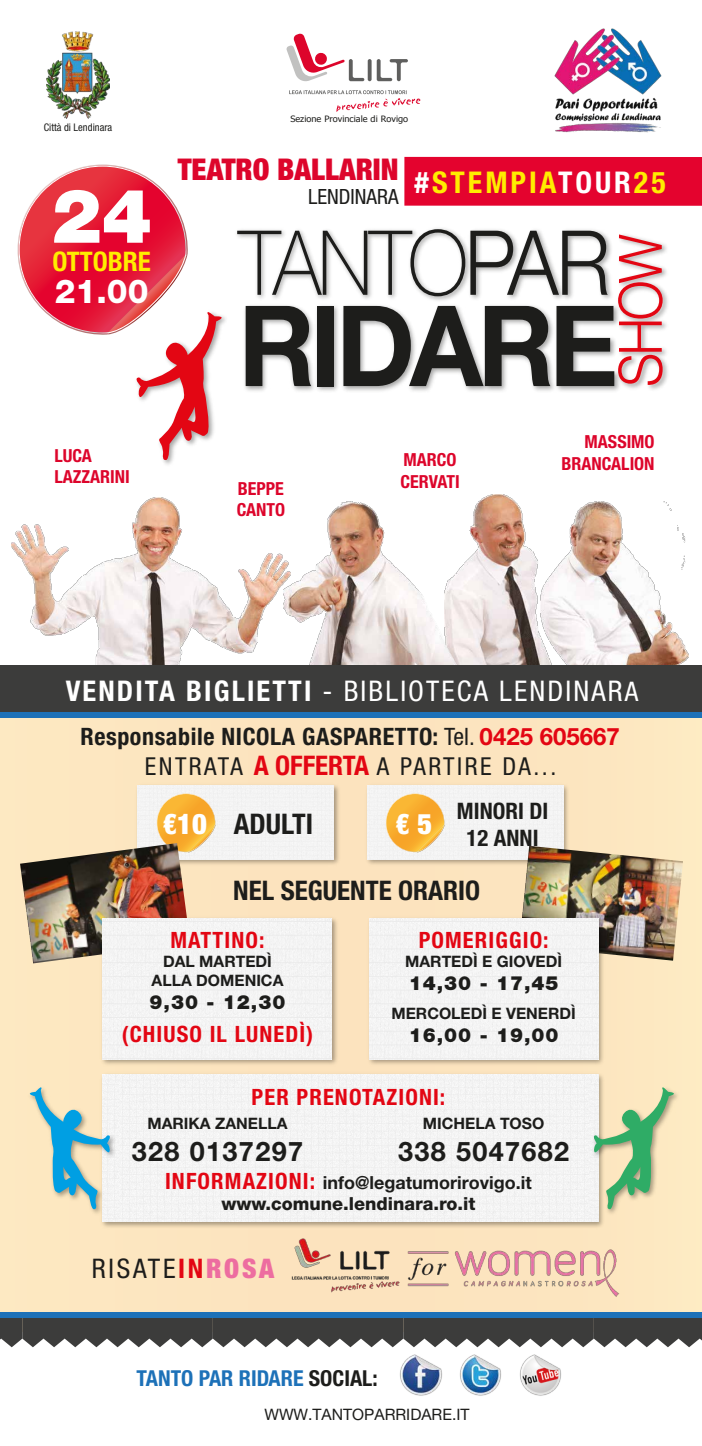
<style>
.page{position:relative;width:702px;height:1446px;background:#fff}
.page>*{position:absolute;margin:0;border:0;box-sizing:border-box;transform-origin:0 0}
.t1{font:900 75px "Helvetica Neue LT Pro";color:#fff}
.t2{font:800 33px "Helvetica Neue LT Pro";color:#fff}
.t3{font:700 condensed 30px "Helvetica Neue LT Pro";letter-spacing:.1em;color:#ffed00}
.t4{font:900 condensed 30px "Helvetica Neue LT Pro";color:#dd052b}
.t5{font:condensed 28.5px "Helvetica Neue LT Pro";letter-spacing:.075em;color:#fff}
.t6{font:700 condensed 28.42px "Helvetica Neue LT Pro";color:#1d1d1b}
.t7{font:900 condensed 28.42px "Helvetica Neue LT Pro";color:#fff}
.t8{font:700 27px "Helvetica Neue LT Pro";letter-spacing:.05em;color:#1d1d1b}
.t9{font:700 condensed 27px "Helvetica Neue LT Pro";color:#1d1d1b}
.t10{font:condensed 27px "Helvetica Neue LT Pro";letter-spacing:.1em;color:#1d1d1b}
.t11{font:700 condensed 27px "Helvetica Neue LT Pro";color:#ffed00}
.t12{font:condensed 24.75px "Helvetica Neue LT Pro";letter-spacing:.1em;color:#1d1d1b}
.t13{font:700 condensed 24px "Helvetica Neue LT Pro";letter-spacing:.025em;color:#1d1d1b}
.t14{font:700 condensed 22.73px/27.3px "Helvetica Neue LT Pro";color:#1d1d1b;text-align:center}
.t15{font:700 condensed 22.5px "Helvetica Neue LT Pro";letter-spacing:.05em;color:#e30613}
.t16{font:700 condensed 21.98px "Helvetica Neue LT Pro";color:#1d71b8}
.t17{font:condensed 21px "Helvetica Neue LT Pro";color:#1d1d1b}
.t18{font:900 19.5px "Helvetica Neue LT Pro";letter-spacing:.05em;color:#1d1d1b}
.t19{font:800 18px/21.6px "Helvetica Neue LT Pro";color:#1d1d1b;text-align:center}
.t20{font:700 condensed 18px/21.6px "Helvetica Neue LT Pro";color:#dd052b}
.t21{font:700 15.75px/18.9px "Helvetica Neue LT Pro";color:#1d1d1b;text-align:center}
.t22{font:15.75px "Helvetica Neue LT Pro";color:#1d1d1b}
.t23{font:condensed 10.5px "Helvetica Neue LT Pro";color:#1d1d1b}
.t24{font:8.7px "Tahoma";letter-spacing:.005em;color:#1d1d1b;scale:1.05 1}
.s1{color:#fff}
.s2{font-weight:700}
.s3{font-size:27px}
.s4{font-weight:400}
.s5{font-stretch:normal;color:#e30613}
.s6{font-weight:700;font-size:27px;color:#e30613}
.s7{font-weight:900;color:#fff}
.s8{font-weight:700;font-stretch:condensed;font-size:22.5px;color:#e30613}
.s9{font-weight:700;color:#e30613}
.s10{font-weight:900;color:#ed6da0}
.s11{color:#1d1d1b}
</style>
<div class="page">
<svg style="left:289px;top:90px;width:131px;height:22px"></svg>
<svg style="left:286px;top:33px;width:122px;height:49px"></svg>
<div style="left:0;top:707px;width:702px;height:624px;background:#fde6c0"></div>
<div style="left:404px;top:157px;width:298px;height:49px;background:#e4032e"></div>
<img style="left:46px;top:31px;width:64px;height:87px">
<img style="left:245px;top:228px;width:423px;height:163px">
<svg style="left:237px;top:229px;width:425px;height:157px"></svg>
<svg style="left:17px;top:164px;width:205px;height:296px"></svg>
<img style="left:554px;top:28px;width:108px;height:105px">
<img style="left:12px;top:497px;width:271px;height:168px">
<img style="left:472px;top:495px;width:68px;height:170px">
<img style="left:540px;top:502px;width:148px;height:163px">
<img style="left:283px;top:502px;width:189px;height:163px">
<div style="left:0;top:665px;width:702px;height:52px;background:#3c3c3b"></div>
<div style="left:0;top:712px;width:702px;height:6px;background:#1d71b8"></div>
<img style="left:137px;top:785px;width:202px;height:80px">
<div style="left:138px;top:786px;width:195px;height:73px;background:#f3f3f3"></div>
<svg style="left:156px;top:793px;width:60px;height:59px"></svg>
<img style="left:366px;top:785px;width:202px;height:80px">
<div style="left:367px;top:786px;width:196px;height:73px;background:#f3f3f3"></div>
<svg style="left:386px;top:793px;width:59px;height:59px"></svg>
<svg style="left:0;top:1318px;width:702px;height:29px;background:#575756"></svg>
<div style="left:0;top:1312px;width:702px;height:6px;background:#1d71b8"></div>
<img style="left:400px;top:1354px;width:42px;height:42px">
<img style="left:460px;top:1354px;width:41px;height:42px">
<img style="left:520px;top:1354px;width:41px;height:42px">
<img style="left:519px;top:846px;width:164px;height:114px">
<img style="left:102px;top:1074px;width:501px;height:154px">
<div style="left:103px;top:1075px;width:495px;height:146px;background:#f3f3f3"></div>
<img style="left:20px;top:843px;width:170px;height:120px">
<img style="left:368px;top:914px;width:238px;height:151px">
<div style="left:369px;top:918px;width:229px;height:141px;background:#f3f3f3"></div>
<img style="left:99px;top:914px;width:239px;height:151px">
<div style="left:103px;top:918px;width:228px;height:141px;background:#f3f3f3"></div>
<img style="left:92px;top:1083px;width:23px;height:135px">
<svg style="left:29px;top:1087px;width:83px;height:122px"></svg>
<img style="left:598px;top:1083px;width:79px;height:135px">
<svg style="left:593px;top:1087px;width:81px;height:122px"></svg>
<img style="left:270px;top:1220px;width:349px;height:77px">
<p class="t23" style="left:44px;top:121px;width:70px">Città di Lendinara</p>
<h1 class="t1" style="left:52px;top:171px;width:102px">24</h1>
<h3 class="t11" style="left:52px;top:245px;width:100px">OTTOBRE</h3>
<h2 class="t2" style="left:55px;top:271px;width:95px">21.00</h2>
<p class="t24" style="left:290px;top:113px;width:114px">Sezione Provinciale di Rovigo</p>
<h3 class="t4" style="left:178px;top:151px;width:222px">TEATRO BALLARIN</h3>
<h3 class="t17" style="left:308px;top:184px;width:92px">LENDINARA</h3>
<h3 class="t3" style="left:414px;top:164px;width:253px"><span class="s1">#</span>STEMPIA<span class="s1">TOUR</span>25</h3>
<p class="t20" style="left:54px;top:444px;width:77px">LUCA<br>LAZZARINI</p>
<p class="t20" style="left:400px;top:449px;width:61px">MARCO<br>CERVATI</p>
<p class="t20" style="left:237px;top:477px;width:50px">BEPPE<br>CANTO</p>
<p class="t20" style="left:561px;top:431px;width:95px;text-align:right">MASSIMO<br>BRANCALION</p>
<h3 class="t5" style="left:66px;top:674px;width:574px"><span class="s2">VENDITA BIGLIETTI</span> - BIBLIOTECA LENDINAR<span class="s3">A</span></h3>
<h3 class="t13" style="left:80px;top:722px;width:541px">Responsabile NICOLA GASPARETTO: <span class="s4">Tel.</span> <span class="s5">0425 605667</span></h3>
<h3 class="t12" style="left:145px;top:752px;width:413px">ENTRATA <span class="s6">A OFFERTA</span> A PARTIRE DA...</h3>
<h3 class="t6" style="left:162px;top:806px;width:152px"><span class="s7">€10</span> ADULTI</h3>
<h3 class="t7" style="left:395px;top:806px;width:38px">€ 5</h3>
<h3 class="t14" style="left:457px;top:797px;width:93px">MINORI DI<br>12 ANNI</h3>
<h3 class="t9" style="left:233px;top:874px;width:248px">NEL SEGUENTE ORARIO</h3>
<h3 class="t15" style="left:418px;top:926px;width:131px">POMERIGGIO:</h3>
<p class="t21" style="left:405px;top:951px;width:158px">MARTEDÌ E GIOVEDÌ</p>
<p class="t18" style="left:408px;top:971px;width:151px">14,30 - 17,45</p>
<p class="t21" style="left:391px;top:1003px;width:186px">MERCOLEDÌ E VENERDÌ</p>
<p class="t18" style="left:408px;top:1023px;width:151px">16,00 - 19,00</p>
<h3 class="t15" style="left:170px;top:926px;width:96px">MATTINO:</h3>
<p class="t21" style="left:151px;top:951px;width:133px">DAL MARTEDÌ<br>ALLA DOMENICA</p>
<p class="t18" style="left:149px;top:990px;width:137px">9,30 - 12,30</p>
<h3 class="t15" style="left:122px;top:1020px;width:193px">(CHIUSO IL LUNEDÌ)</h3>
<h3 class="t15" style="left:251px;top:1083px;width:195px">PER PRENOTAZIONI:</h3>
<p class="t21" style="left:147px;top:1113px;width:141px">MARIKA ZANELLA</p>
<h3 class="t8" style="left:132px;top:1135px;width:173px">328 0137297</h3>
<p class="t21" style="left:423px;top:1113px;width:123px">MICHELA TOSO</p>
<h3 class="t8" style="left:398px;top:1135px;width:173px">338 5047682</h3>
<p class="t19" style="left:165px;top:1171px;width:368px"><span class="s8">INFORMAZIONI:</span> <span class="s2">info@legatumorirovigo.it </span>www.comune.lendinara.ro.it</p>
<h3 class="t10" style="left:92px;top:1252px;width:184px">RISATE<span class="s9">IN</span><span class="s10">ROSA</span></h3>
<h3 class="t16" style="left:136px;top:1364px;width:243px">TANTO PAR RIDARE <span class="s11">SOCIAL:</span></h3>
<p class="t22" style="left:264px;top:1404px;width:207px">WWW.TANTOPARRIDARE.IT</p>
</div>
